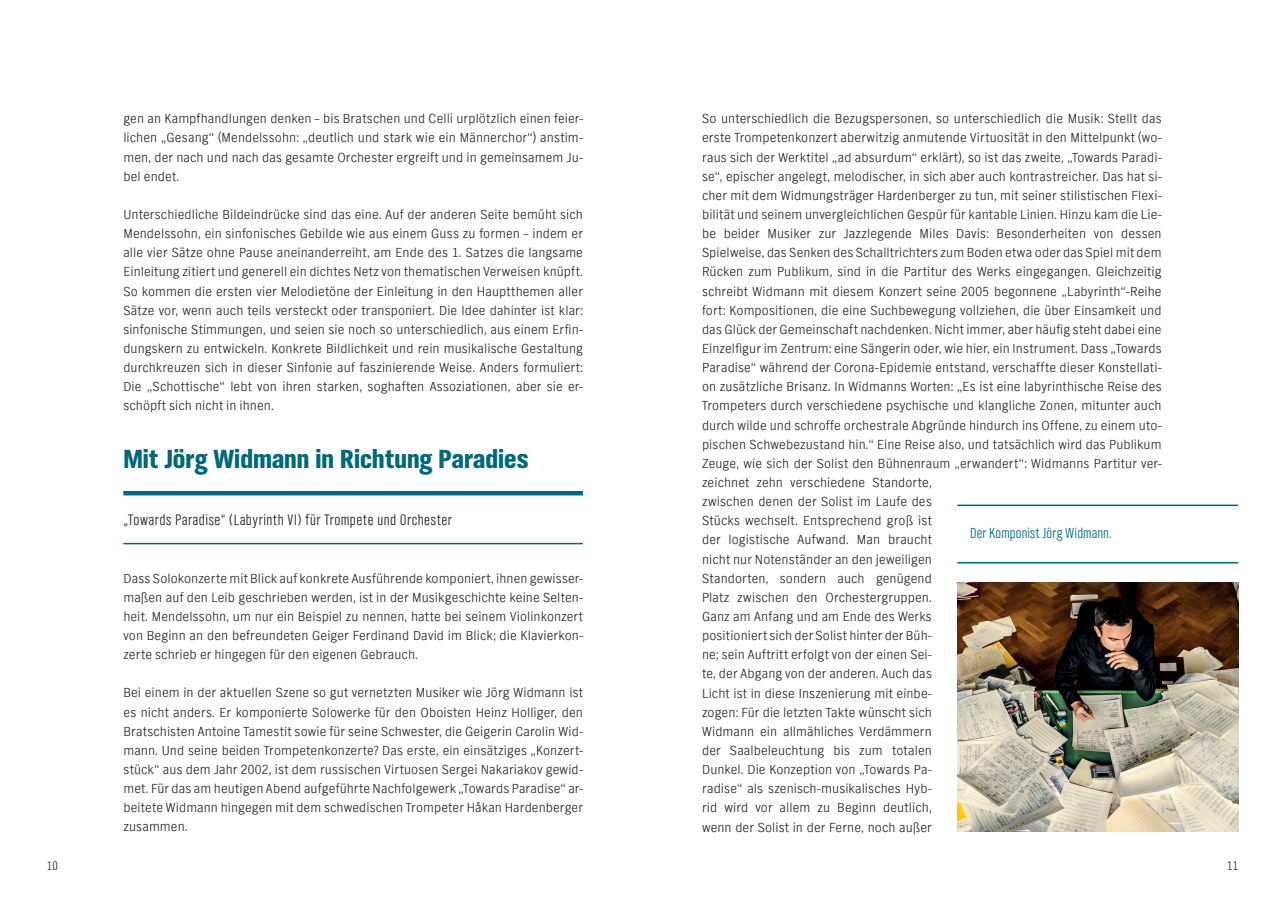
<style>
.page{position:relative;width:1285px;height:919px;background:#fff}
.page>*{position:absolute;margin:0;border:0;box-sizing:border-box;transform-origin:0 0}
.t1{font:900 27px "NDR Sans Cond";color:#006979}
.t2{font:300 15.75px "NDR Sans Cond";letter-spacing:.035em;color:#231f20}
.t3{font:300 15px "NDR Sans Cond";letter-spacing:.01em;color:#006979}
.t4{font:300 13.5px/19.2px "NDR Sans";letter-spacing:.01em;color:#231f20;text-align:justify}
.t5{font:300 12.75px "NDR Sans Cond";color:#231f20}
</style>
<div class="page">
<hr style="left:123px;top:491px;width:460px;height:4px;background:#006979">
<hr style="left:123px;top:543px;width:460px;height:1px;background:#006979">
<img style="left:957px;top:582px;width:280px;height:249px">
<hr style="left:957px;top:504px;width:280px;height:2px;background:#006979">
<hr style="left:957px;top:562px;width:280px;height:1px;background:#006979">
<p class="t4" style="left:123px;top:109px;width:461px">gen an Kampfhandlungen denken – bis Bratschen und Celli urplötzlich einen feier&shy;lichen „Gesang“ (Mendelssohn: „deutlich und stark wie ein Männerchor“) anstim&shy;men, der nach und nach das gesamte Orchester ergreift und in gemeinsamem Ju&shy;bel endet.</p>
<p class="t4" style="left:123px;top:205px;width:461px">Unterschiedliche Bildeindrücke sind das eine. Auf der anderen Seite bemüht sich Mendelssohn, ein sinfonisches Gebilde wie aus einem Guss zu formen – indem er alle vier Sätze ohne Pause aneinanderreiht, am Ende des 1. Satzes die langsame Einleitung zitiert und generell ein dichtes Netz von thematischen Verweisen knüpft.<br>So kommen die ersten vier Melodietöne der Einleitung in den Hauptthemen aller Sätze vor, wenn auch teils versteckt oder transponiert. Die Idee dahinter ist klar: sinfonische Stimmungen, und seien sie noch so unterschiedlich, aus einem Erfin&shy;dungskern zu entwickeln. Konkrete Bildlichkeit und rein musikalische Gestaltung durchkreuzen sich in dieser Sinfonie auf faszinierende Weise. Anders formuliert:<br>Die „Schottische“ lebt von ihren starken, soghaften Assoziationen, aber sie er&shy;schöpft sich nicht in ihnen.</p>
<h1 class="t1" style="left:123px;top:441px;width:406px">Mit Jörg Widmann in Richtung Paradies</h1>
<p class="t2" style="left:123px;top:510px;width:330px">„Towards Paradise“ (Labyrinth VI) für Trompete und Orchester</p>
<p class="t4" style="left:123px;top:568px;width:461px">Dass Solokonzerte mit Blick auf konkrete Ausführende komponiert, ihnen gewisser&shy;maßen auf den Leib geschrieben werden, ist in der Musikgeschichte keine Selten&shy;heit. Mendelssohn, um nur ein Beispiel zu nennen, hatte bei seinem Violinkonzert von Beginn an den befreundeten Geiger Ferdinand David im Blick; die Klavierkon&shy;zerte schrieb er hingegen für den eigenen Gebrauch.</p>
<p class="t4" style="left:123px;top:683px;width:461px">Bei einem in der aktuellen Szene so gut vernetzten Musiker wie Jörg Widmann ist es nicht anders. Er komponierte Solowerke für den Oboisten Heinz Holliger, den Bratschisten Antoine Tamestit sowie für seine Schwester, die Geigerin Carolin Wid&shy;mann. Und seine beiden Trompetenkonzerte? Das erste, ein einsätziges „Konzert&shy;stück“ aus dem Jahr 2002, ist dem russischen Virtuosen Sergei Nakariakov gewid&shy;met. Für das am heutigen Abend aufgeführte Nachfolgewerk „Towards Paradise“ ar&shy;beitete Widmann hingegen mit dem schwedischen Trompeter Håkan Hardenberger zusammen.</p>
<p class="t4" style="left:702px;top:109px;width:461px;text-align:left">So unterschiedlich die Bezugspersonen, so unterschiedlich die Musik: Stellt das erste Trompetenkonzert aberwitzig anmutende Virtuosität in den Mittelpunkt (wo&shy;raus sich der Werktitel „ad absurdum“ erklärt), so ist das zweite, „Towards Paradi&shy;se“, epischer angelegt, melodischer, in sich aber auch kontrastreicher. Das hat si&shy;cher mit dem Widmungsträger Hardenberger zu tun, mit seiner stilistischen Flexi&shy;bilität und seinem unvergleichlichen Gespür für kantable Linien. Hinzu kam die Lie&shy;be beider Musiker zur Jazzlegende Miles Davis: Besonderheiten von dessen Spielweise, das Senken des Schalltrichters zum Boden etwa oder das Spiel mit dem Rücken zum Publikum, sind in die Partitur des Werks eingegangen. Gleichzeitig schreibt Widmann mit diesem Konzert seine 2005 begonnene „Labyrinth“-Reihe fort: Kompositionen, die eine Suchbewegung vollziehen, die über Einsamkeit und das Glück der Gemeinschaft nachdenken. Nicht immer, aber häufig steht dabei eine Einzelfigur im Zentrum: eine Sängerin oder, wie hier, ein Instrument. Dass „Towards Paradise“ während der Corona-Epidemie entstand, verschaffte dieser Konstellati&shy;on zusätzliche Brisanz. In Widmanns Worten: „Es ist eine labyrinthische Reise des Trompeters durch verschiedene psychische und klangliche Zonen, mitunter auch durch wilde und schroffe orchestrale Abgründe hindurch ins Offene, zu einem uto&shy;pischen Schwebezustand hin.“ Eine Reise also, und tatsächlich wird das Publikum Zeuge, wie sich der Solist den Bühnenraum „erwandert“: Widmanns Partitur ver&shy;zeichnet zehn verschiedene Standorte,<br>zwischen denen der Solist im Laufe des<br>Stücks wechselt. Entsprechend groß ist<br>der logistische Aufwand. Man braucht<br>nicht nur Notenständer an den jeweiligen<br>Standorten, sondern auch genügend<br>Platz zwischen den Orchestergruppen.<br>Ganz am Anfang und am Ende des Werks<br>positioniert sich der Solist hinter der Büh-<br>ne; sein Auftritt erfolgt von der einen Sei-<br>te, der Abgang von der anderen. Auch das<br>Licht ist in diese Inszenierung mit einbe-<br>zogen: Für die letzten Takte wünscht sich<br>Widmann ein allmähliches Verdämmern<br>der Saalbeleuchtung bis zum totalen<br>Dunkel. Die Konzeption von „Towards Pa-<br>radise“ als szenisch-musikalisches Hyb-<br>rid wird vor allem zu Beginn deutlich,<br>wenn der Solist in der Ferne, noch außer</p>
<p class="t3" style="left:969px;top:524px;width:143px">Der Komponist Jörg Widmann.</p>
<p class="t5" style="left:47px;top:857px;width:13px">10</p>
<p class="t5" style="left:1226px;top:857px;width:13px">11</p>
</div>
